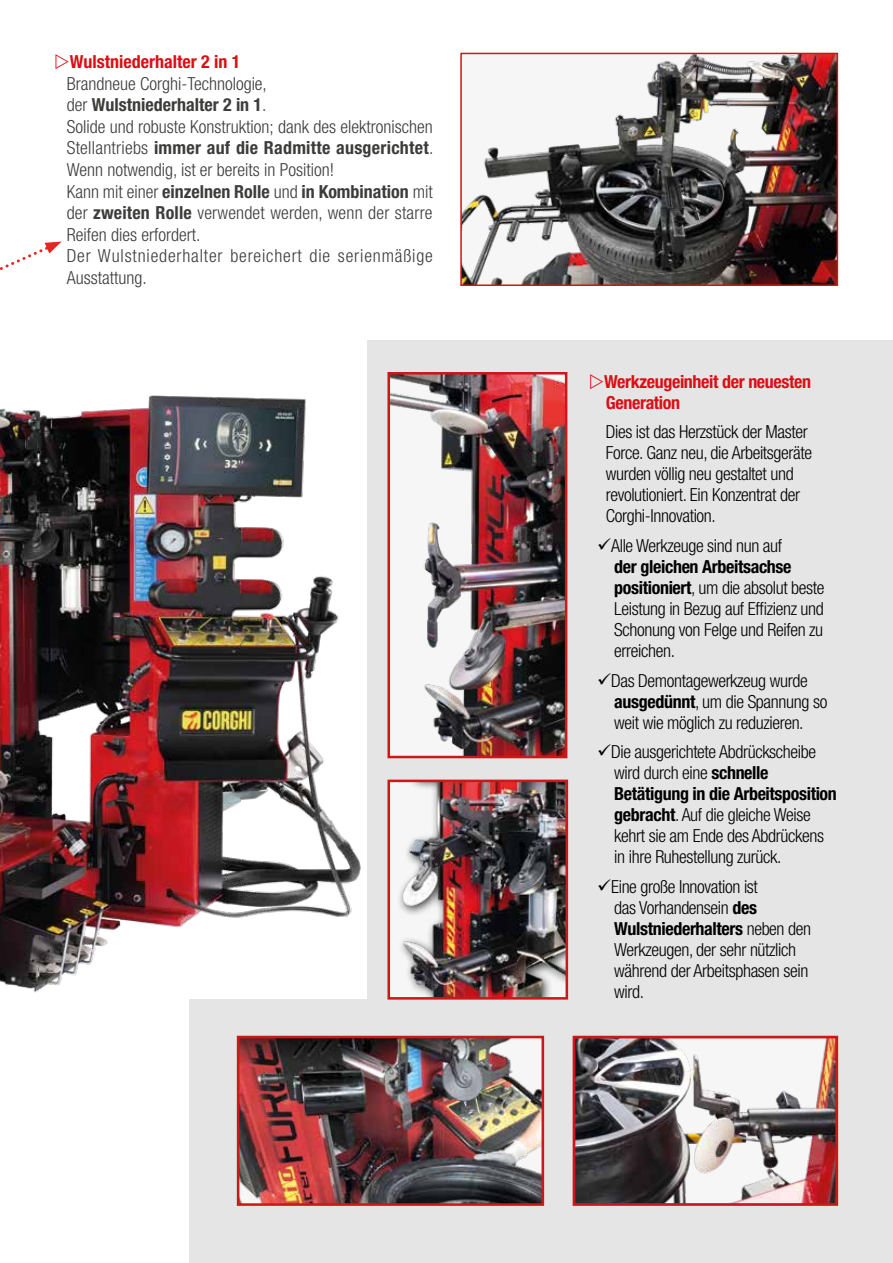
<style>
.page{position:relative;width:893px;height:1263px;background:#fff}
.page>*{position:absolute;margin:0;border:0;box-sizing:border-box;transform-origin:0 0}
.t1{font:300 condensed 18px/21px "Helvetica Neue LT Std";letter-spacing:-.02em;color:#000}
.t2{font:300 condensed 18px/21.6px "Helvetica Neue LT Std";color:#3c3c3b}
.t3{font:700 condensed 18px/21px "Helvetica Neue LT Std";letter-spacing:-.02em;color:#dc0d15}
.t4{font:700 condensed 18px "Helvetica Neue LT Std";color:#dc0d15}
.s1{font-weight:700}
</style>
<div class="page">
<div style="left:368px;top:340px;width:525px;height:923px;background:#e5e5e5"></div>
<div style="left:189px;top:999px;width:424px;height:264px;background:#e5e5e5"></div>
<img style="left:0;top:340px;width:389px;height:736px">
<img style="left:241px;top:1040px;width:299px;height:162px">
<div style="left:237px;top:1036px;width:307px;height:170px;border:3px solid #cd1719"></div>
<img style="left:391px;top:376px;width:172px;height:378px">
<div style="left:387px;top:372px;width:180px;height:386px;border:3px solid #cd1719"></div>
<img style="left:391px;top:784px;width:173px;height:211px">
<div style="left:387px;top:780px;width:181px;height:219px;border:3px solid #cd1719"></div>
<img style="left:577px;top:1040px;width:257px;height:162px">
<div style="left:573px;top:1036px;width:265px;height:170px;border:3px solid #cd1719"></div>
<img style="left:463px;top:56px;width:372px;height:227px">
<div style="left:460px;top:53px;width:378px;height:233px;border:2px solid #cd1719"></div>
<svg style="left:0;top:242px;width:62px;height:109px"></svg>
<p class="t4" style="left:70px;top:51px;width:172px">Wulstniederhalter 2 in 1</p>
<p class="t2" style="left:67px;top:72px;width:368px">Brandneue Corghi-Technologie,<br>der <span class="s1">Wulstniederhalter 2 in 1</span>.<br>Solide und robuste Konstruktion; dank des elektronischen Stellantriebs <span class="s1">immer auf die Radmitte ausgerichtet</span>.<br>Wenn notwendig, ist er bereits in Position!<br>Kann mit einer <span class="s1">einzelnen Rolle</span> und <span class="s1">in Kombination</span> mit der <span class="s1">zweiten Rolle</span> verwendet werden, wenn der starre Reifen dies erfordert.<br>Der Wulstniederhalter bereichert die serienmäßige Ausstattung.</p>
<p class="t3" style="left:604px;top:370px;width:208px">Werkzeugeinheit der neuesten<br>Generation</p>
<p class="t1" style="left:606px;top:421px;width:208px">Dies ist das Herzstück der Master<br>Force. Ganz neu, die Arbeitsgeräte wurden völlig neu gestaltet und revolutioniert. Ein Konzentrat der<br>Corghi-Innovation.</p>
<p class="t1" style="left:614px;top:535px;width:212px;text-indent:-17px">✓Alle Werkzeuge sind nun auf<br><span class="s1">der gleichen Arbeitsachse positioniert</span>, um die absolut beste<br>Leistung in Bezug auf Effizienz und<br>Schonung von Felge und Reifen zu erreichen.</p>
<p class="t1" style="left:614px;top:670px;width:215px;text-indent:-17px">✓Das Demontagewerkzeug wurde <span class="s1">ausgedünnt</span>, um die Spannung so weit wie möglich zu reduzieren.</p>
<p class="t1" style="left:614px;top:741px;width:224px;text-indent:-17px">✓Die ausgerichtete Abdrückscheibe wird durch eine <span class="s1">schnelle<br>Betätigung in die Arbeitsposition gebracht</span>. Auf die gleiche Weise kehrt sie am Ende des Abdrückens in ihre Ruhestellung zurück.</p>
<p class="t1" style="left:614px;top:876px;width:198px;text-indent:-17px">✓Eine große Innovation ist<br>das Vorhandensein <span class="s1">des<br>Wulstniederhalters</span> neben den<br>Werkzeugen, der sehr nützlich während der Arbeitsphasen sein wird.</p>
</div>
